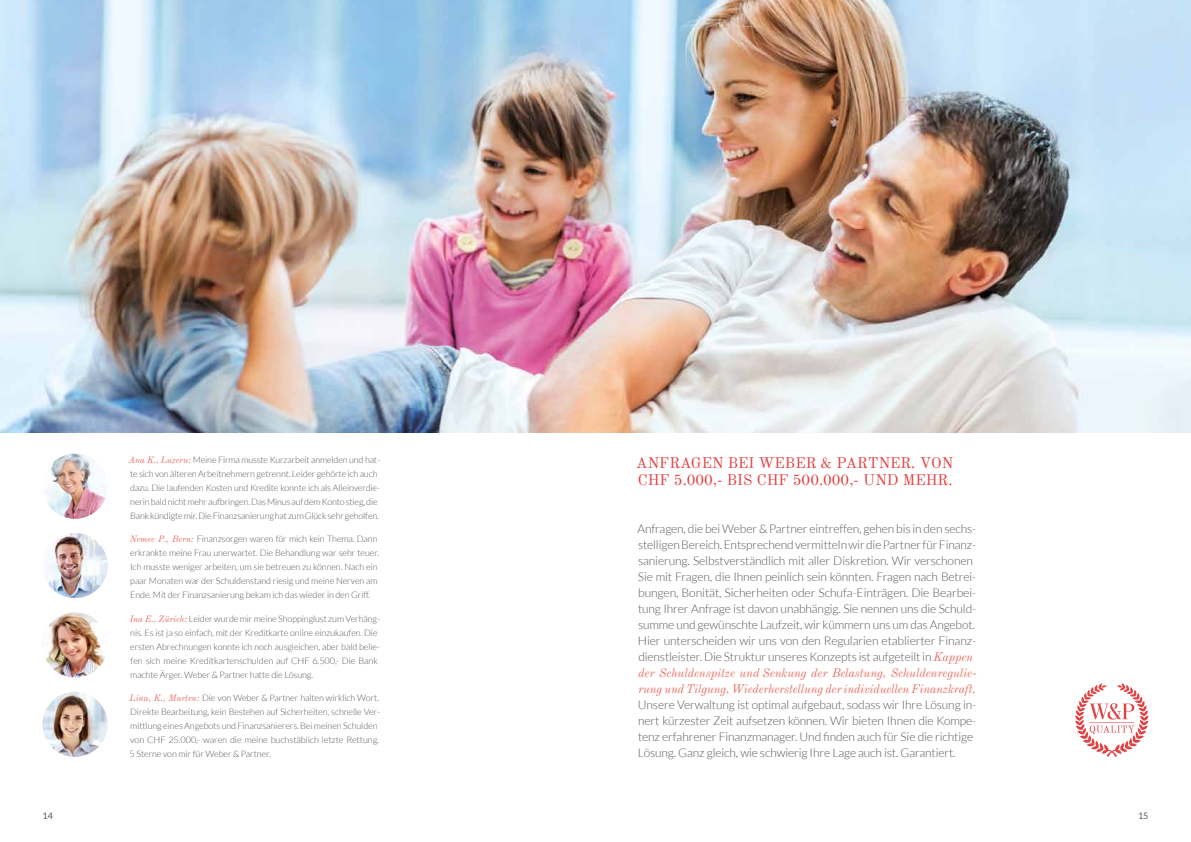
<style>
.page{position:relative;width:1191px;height:842px;background:#fff}
.page>*{position:absolute;margin:0;border:0;box-sizing:border-box;transform-origin:0 0}
.t1{font:15px/17px "Old Standard TT";color:#e14243}
.t2{font:300 12px/16px "Lato";letter-spacing:-.01em;color:#575756}
.t3{font:italic 12px/16px "Old Standard TT";letter-spacing:-.01em;color:#e76f63}
.t4{font:300 9px/14px "Lato";letter-spacing:-.01em;color:#575756}
.t5{font:9px "Lato";color:#575756}
.s1{font-family:"Old Standard TT";font-weight:400;font-style:italic;color:#e76f63}
</style>
<div class="page">
<img style="left:0;top:0;width:1191px;height:432px">
<img style="left:43px;top:454px;width:65px;height:65px;border-radius:33px">
<img style="left:43px;top:533px;width:65px;height:65px;border-radius:33px">
<img style="left:43px;top:612px;width:65px;height:65px;border-radius:33px">
<img style="left:43px;top:692px;width:65px;height:65px;border-radius:33px">
<svg style="left:1075px;top:683px;width:73px;height:74px"></svg>
<p class="t4" style="left:129px;top:453px;width:253px"><span class="s1">Ana K., Luzern:</span> Meine Firma musste Kurzarbeit anmelden und hat&shy;te sich von älteren Arbeitnehmern getrennt. Leider gehörte ich auch dazu. Die laufenden Kosten und Kredite konnte ich als Alleinverdie&shy;nerin bald nicht mehr aufbringen. Das Minus auf dem Konto stieg, die Bank kündigte mir. Die Finanzsanierung hat zum Glück sehr geholfen.</p>
<p class="t4" style="left:130px;top:532px;width:251px"><span class="s1">Nemec P., Bern:</span> Finanzsorgen waren für mich kein Thema. Dann erkrankte meine Frau unerwartet. Die Behandlung war sehr teuer.<br>Ich musste weniger arbeiten, um sie betreuen zu können. Nach ein paar Monaten war der Schuldenstand riesig und meine Nerven am Ende. Mit der Finanzsanierung bekam ich das wieder in den Griff.</p>
<p class="t4" style="left:130px;top:611px;width:252px"><span class="s1">Ina E., Zürich:</span> Leider wurde mir meine Shoppinglust zum Verhäng&shy;nis. Es ist ja so einfach, mit der Kreditkarte online einzukaufen. Die ersten Abrechnungen konnte ich noch ausgleichen, aber bald belie&shy;fen sich meine Kreditkartenschulden auf CHF 6.500,- Die Bank machte Ärger. Weber &amp; Partner hatte die Lösung.</p>
<p class="t4" style="left:130px;top:691px;width:252px"><span class="s1">Lina, K., Murten:</span> Die von Weber &amp; Partner halten wirklich Wort.<br>Direkte Bearbeitung, kein Bestehen auf Sicherheiten, schnelle Ver&shy;mittlung eines Angebots und Finanzsanierers. Bei meinen Schulden von CHF 25.000,- waren die meine buchstäblich letzte Rettung.<br>5 Sterne von mir für Weber &amp; Partner.</p>
<h1 class="t1" style="left:636px;top:455px;width:319px">ANFRAGEN BEI WEBER &amp; PARTNER. VON<br>CHF 5.000,- BIS CHF 500.000,- UND MEHR.</h1>
<p class="t2" style="left:637px;top:521px;width:340px">Anfragen, die bei Weber &amp; Partner eintreffen, gehen bis in den sechs&shy;stelligen Bereich. Entsprechend vermitteln wir die Partner für Finanz&shy;sanierung. Selbstverständlich mit aller Diskretion. Wir verschonen Sie mit Fragen, die Ihnen peinlich sein könnten. Fragen nach Betrei&shy;bungen, Bonität, Sicherheiten oder Schufa-Einträgen. Die Bearbei&shy;tung Ihrer Anfrage ist davon unabhängig. Sie nennen uns die Schuld&shy;summe und gewünschte Laufzeit, wir kümmern uns um das Angebot.<br>Hier unterscheiden wir uns von den Regularien etablierter Finanz&shy;dienstleister. Die Struktur unseres Konzepts ist aufgeteilt in <span class="s1">Kappen</span></p>
<h2 class="t3" style="left:638px;top:665px;width:340px">der Schuldenspitze und Senkung der Belastung, Schuldenregulie&shy;rung und Tilgung, Wiederherstellung der individuellen Finanzkraft.</h2>
<p class="t2" style="left:638px;top:697px;width:340px">Unsere Verwaltung ist optimal aufgebaut, sodass wir Ihre Lösung in&shy;nert kürzester Zeit aufsetzen können. Wir bieten Ihnen die Kompe&shy;tenz erfahrener Finanzmanager. Und finden auch für Sie die richtige Lösung. Ganz gleich, wie schwierig Ihre Lage auch ist. Garantiert.</p>
<p class="t5" style="left:43px;top:811px;width:12px">14</p>
<p class="t5" style="left:1138px;top:811px;width:12px">15</p>
</div>
